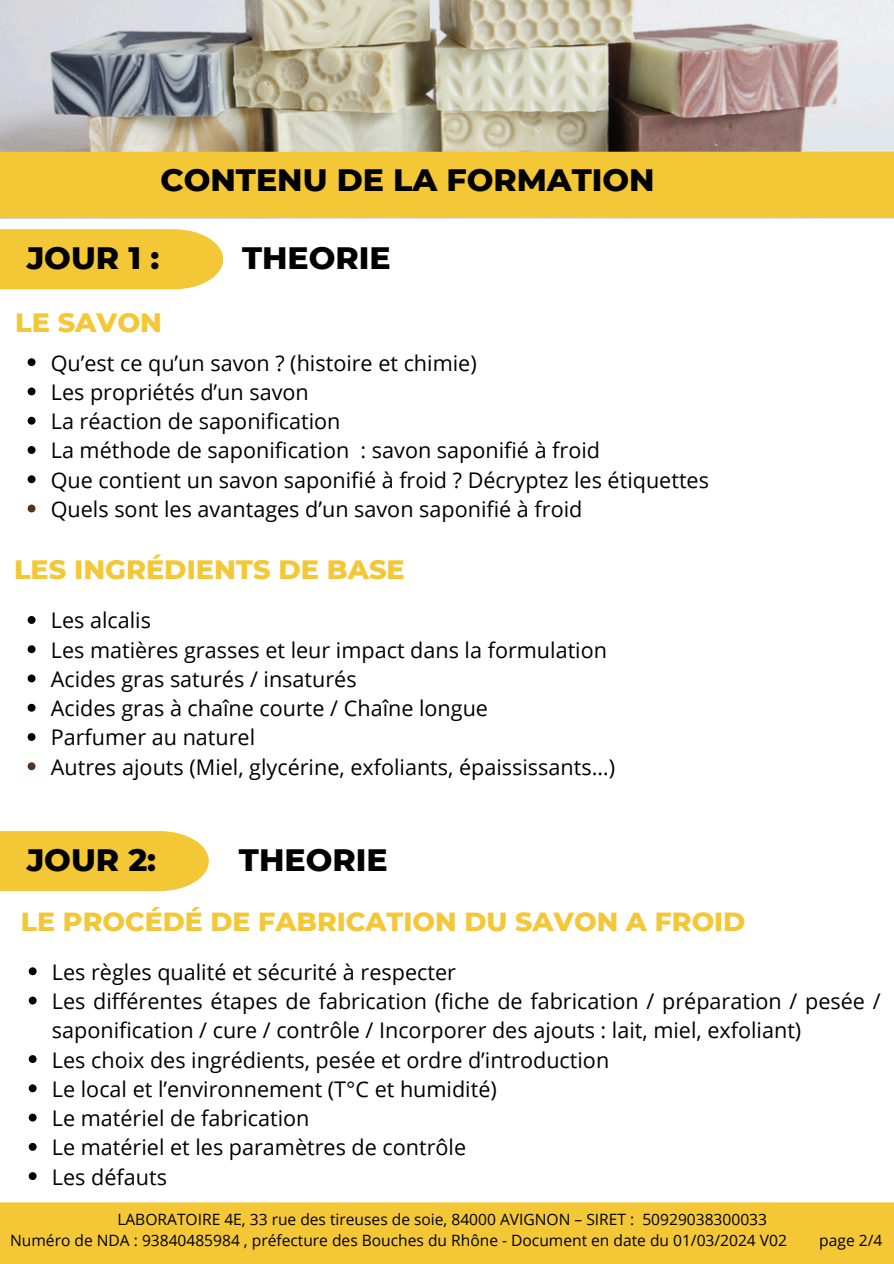
<style>
.page{position:relative;width:894px;height:1264px;background:#fff}
.page>*{position:absolute;margin:0;border:0;box-sizing:border-box;transform-origin:0 0}
.t1{font:800 31.5px "Montserrat";color:#000}
.t2{font:800 27px "Montserrat";color:#f3c735}
.t3{font:800 26.7px "Montserrat";color:#f3c735}
.t4{font:21.6px/29.2px "Open Sans";color:#000}
.t5{font:15.6px/21.3px "Open Sans";color:#000}
</style>
<div class="page">
<img style="left:0;top:0;width:893px;height:152px">
<div style="left:0;top:152px;width:893px;height:66px;background:#f3c735"></div>
<div style="left:0;top:229px;width:223px;height:60px;background:#f3c735"></div>
<div style="left:0;top:1202px;width:893px;height:61px;background:#f3c735"></div>
<svg style="left:29px;top:967px;width:8px;height:8px"></svg>
<svg style="left:29px;top:996px;width:8px;height:8px"></svg>
<svg style="left:29px;top:1055px;width:8px;height:7px"></svg>
<svg style="left:29px;top:1084px;width:8px;height:8px"></svg>
<svg style="left:29px;top:1113px;width:8px;height:8px"></svg>
<svg style="left:29px;top:1142px;width:8px;height:8px"></svg>
<svg style="left:29px;top:1172px;width:8px;height:7px"></svg>
<svg style="left:28px;top:358px;width:7px;height:8px"></svg>
<svg style="left:28px;top:387px;width:7px;height:8px"></svg>
<svg style="left:28px;top:417px;width:7px;height:7px"></svg>
<svg style="left:28px;top:446px;width:7px;height:8px"></svg>
<svg style="left:28px;top:475px;width:7px;height:8px"></svg>
<svg style="left:28px;top:504px;width:7px;height:8px"></svg>
<svg style="left:28px;top:616px;width:7px;height:8px"></svg>
<svg style="left:28px;top:645px;width:7px;height:8px"></svg>
<svg style="left:28px;top:674px;width:7px;height:8px"></svg>
<svg style="left:28px;top:703px;width:7px;height:8px"></svg>
<svg style="left:28px;top:733px;width:7px;height:8px"></svg>
<svg style="left:28px;top:762px;width:7px;height:8px"></svg>
<div style="left:0;top:831px;width:209px;height:60px;background:#f3c735"></div>
<h1 class="t1" style="left:160px;top:156px;width:495px">CONTENU DE LA FORMATION</h1>
<h1 class="t1" style="left:27px;top:234px;width:134px">JOUR 1 :</h1>
<h1 class="t1" style="left:242px;top:234px;width:150px">THEORIE</h1>
<p class="t2" style="left:15px;top:302px;width:148px">LE SAVON</p>
<p class="t4" style="left:51px;top:347px;width:659px">Qu’est ce qu’un savon ? (histoire et chimie)<br>Les propriétés d’un savon<br>La réaction de saponification<br>La méthode de saponification : savon saponifié à froid<br>Que contient un savon saponifié à froid ? Décryptez les étiquettes Quels sont les avantages d’un savon saponifié à froid</p>
<p class="t2" style="left:14px;top:550px;width:392px">LES INGRÉDIENTS DE BASE</p>
<p class="t4" style="left:51px;top:605px;width:565px">Les alcalis<br>Les matières grasses et leur impact dans la formulation Acides gras saturés / insaturés<br>Acides gras à chaîne courte / Chaîne longue<br>Parfumer au naturel<br>Autres ajouts (Miel, glycérine, exfoliants, épaississants…)</p>
<h1 class="t1" style="left:27px;top:836px;width:131px">JOUR 2:</h1>
<h1 class="t1" style="left:239px;top:836px;width:150px">THEORIE</h1>
<p class="t3" style="left:21px;top:902px;width:725px">LE PROCÉDÉ DE FABRICATION DU SAVON A FROID</p>
<p class="t4" style="left:52px;top:956px;width:829px">Les règles qualité et sécurité à respecter<br>Les différentes étapes de fabrication (fiche de fabrication / préparation / pesée / saponification / cure / contrôle / Incorporer des ajouts : lait, miel, exfoliant)<br>Les choix des ingrédients, pesée et ordre d’introduction<br>Le local et l’environnement (T°C et humidité)<br>Le matériel de fabrication<br>Le matériel et les paramètres de contrôle<br>Les défauts</p>
<p class="t5" style="left:10px;top:1208px;width:778px;text-indent:107px">LABORATOIRE 4E, 33 rue des tireuses de soie, 84000 AVIGNON – SIRET : 50929038300033<br>Numéro de NDA : 93840485984 , préfecture des Bouches du Rhône - Document en date du 01/03/2024 V02</p>
<p class="t5" style="left:819px;top:1229px;width:64px">page 2/4</p>
</div>
